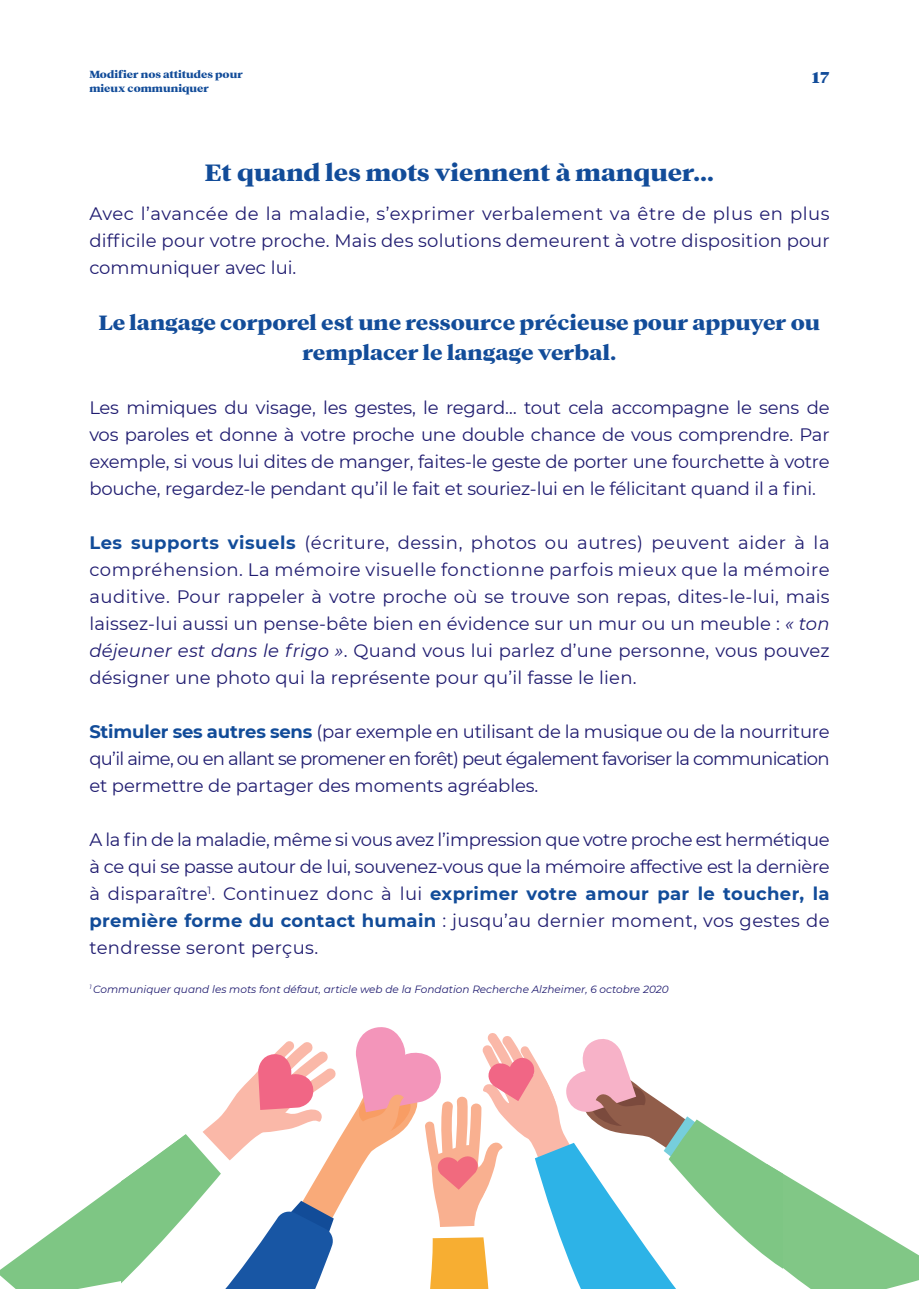
<style>
.page{position:relative;width:919px;height:1289px;background:#fff}
.page>*{position:absolute;margin:0;border:0;box-sizing:border-box;transform-origin:0 0}
.t1{font:24px "Cysan";color:#124c99}
.t2{font:21px/30px "Cysan";color:#124c99;text-align:center}
.t3{font:18px/27px "Montserrat";color:#201c70;text-align:justify}
.t4{font:16.5px "Cysan";color:#124c99}
.t5{font:italic 10.5px "Montserrat";color:#201c70}
.t6{font:10.5px "Cysan";color:#124c99}
.s1{font-weight:700;color:#124c99}
.s2{font-style:italic}
</style>
<div class="page">
<svg style="left:0;top:1027px;width:918px;height:261px"></svg>
<p class="t6" style="left:89px;top:68px;width:155px">Modifier nos attitudes pour</p>
<p class="t6" style="left:89px;top:82px;width:121px">mieux communiquer</p>
<p class="t4" style="left:811px;top:67px;width:19px">17</p>
<p class="t1" style="left:205px;top:158px;width:511px">Et quand les mots viennent à manquer…</p>
<p class="t3" style="left:89px;top:199px;width:741px">Avec l’avancée de la maladie, s’exprimer verbalement va être de plus en plus difficile pour votre proche. Mais des solutions demeurent à votre disposition pour communiquer avec lui.</p>
<p class="t2" style="left:99px;top:308px;width:723px">Le langage corporel est une ressource précieuse pour appuyer ou remplacer le langage verbal.</p>
<p class="t3" style="left:89px;top:393px;width:741px">Les mimiques du visage, les gestes, le regard… tout cela accompagne le sens de vos paroles et donne à votre proche une double chance de vous comprendre. Par exemple, si vous lui dites de manger, faites-le geste de porter une fourchette à votre bouche, regardez-le pendant qu’il le fait et souriez-lui en le félicitant quand il a fini.</p>
<p class="t3" style="left:89px;top:528px;width:741px"><span class="s1">Les supports visuels</span> (écriture, dessin, photos ou autres) peuvent aider à la compréhension. La mémoire visuelle fonctionne parfois mieux que la mémoire auditive. Pour rappeler à votre proche où se trouve son repas, dites-le-lui, mais laissez-lui aussi un pense-bête bien en évidence sur un mur ou un meuble : <span class="s2">« ton déjeuner est dans le frigo »</span>. Quand vous lui parlez d’une personne, vous pouvez désigner une photo qui la représente pour qu’il fasse le lien.</p>
<p class="t3" style="left:89px;top:717px;width:741px"><span class="s1">Stimuler ses autres sens</span> (par exemple en utilisant de la musique ou de la nourriture qu’il aime, ou en allant se promener en forêt) peut également favoriser la communication et permettre de partager des moments agréables.</p>
<p class="t3" style="left:89px;top:825px;width:741px">A la fin de la maladie, même si vous avez l’impression que votre proche est hermétique à ce qui se passe autour de lui, souvenez-vous que la mémoire affective est la dernière à disparaître<sup>1</sup>. Continuez donc à lui <span class="s1">exprimer votre amour par le toucher, la première forme du contact humain</span> : jusqu’au dernier moment, vos gestes de tendresse seront perçus.</p>
<p class="t5" style="left:89px;top:981px;width:581px"><sup>1</sup> Communiquer quand les mots font défaut, article web de la Fondation Recherche Alzheimer, 6 octobre 2020</p>
</div>
